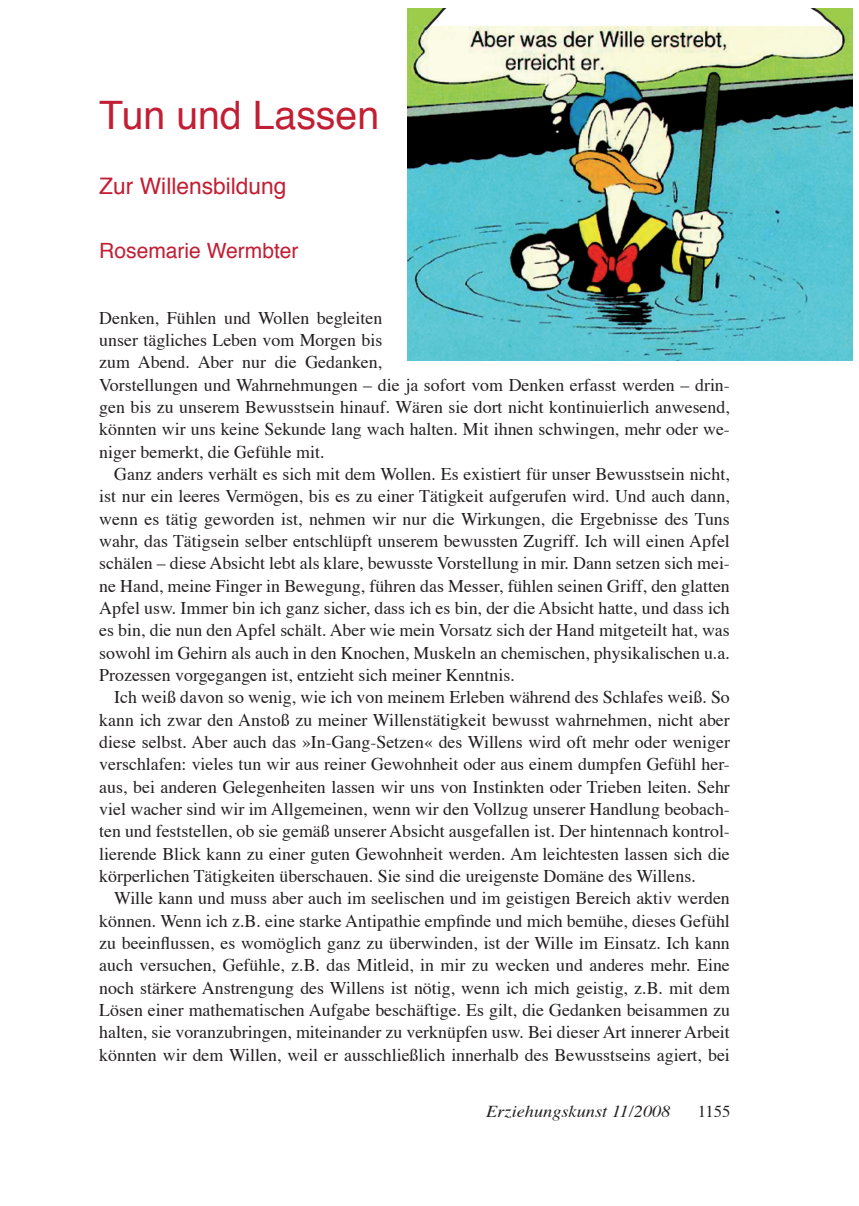
<style>
.page{position:relative;width:859px;height:1206px;background:#fff}
.page>*{position:absolute;margin:0;border:0;box-sizing:border-box;transform-origin:0 0}
.t1{font:39.2px "Helvetica";color:#c21e34}
.t2{font:22.75px "Helvetica";color:#c21e34}
.t3{font:21px "Helvetica";color:#c21e34}
.t4{font:17.85px/22.4px "Times";color:#231f20;text-align:justify}
.t5{font:italic 16.62px "Times";color:#231f20;scale:1.1 1}
.t6{font:16.62px "Times";color:#231f20}
</style>
<div class="page">
<img style="left:407px;top:9px;width:445px;height:352px">
<h1 class="t1" style="left:99px;top:82px;width:281px">Tun und Lassen</h1>
<p class="t2" style="left:99px;top:166px;width:189px">Zur Willensbildung</p>
<p class="t3" style="left:99px;top:232px;width:201px">Rosemarie Wermbter</p>
<p class="t4" style="left:99px;top:305px;width:632px;text-align:left">Denken, Fühlen und Wollen begleiten<br>unser tägliches Leben vom Morgen bis<br>zum Abend. Aber nur die Gedanken,<br>Vorstellungen und Wahrnehmungen – die ja sofort vom Denken erfasst werden – drin&shy;gen bis zu unserem Bewusstsein hinauf. Wären sie dort nicht kontinuierlich anwesend, könnten wir uns keine Sekunde lang wach halten. Mit ihnen schwingen, mehr oder we&shy;niger bemerkt, die Gefühle mit.</p>
<p class="t4" style="left:99px;top:461px;width:632px;text-indent:15px">Ganz anders verhält es sich mit dem Wollen. Es existiert für unser Bewusstsein nicht, ist nur ein leeres Vermögen, bis es zu einer Tätigkeit aufgerufen wird. Und auch dann, wenn es tätig geworden ist, nehmen wir nur die Wirkungen, die Ergebnisse des Tuns wahr, das Tätigsein selber entschlüpft unserem bewussten Zugriff. Ich will einen Apfel schälen – diese Absicht lebt als klare, bewusste Vorstellung in mir. Dann setzen sich mei&shy;ne Hand, meine Finger in Bewegung, führen das Messer, fühlen seinen Griff, den glatten Apfel usw. Immer bin ich ganz sicher, dass ich es bin, der die Absicht hatte, und dass ich es bin, die nun den Apfel schält. Aber wie mein Vorsatz sich der Hand mitgeteilt hat, was sowohl im Gehirn als auch in den Knochen, Muskeln an chemischen, physikalischen u.a.<br>Prozessen vorgegangen ist, entzieht sich meiner Kenntnis.</p>
<p class="t4" style="left:99px;top:684px;width:632px;text-indent:15px">Ich weiß davon so wenig, wie ich von meinem Erleben während des Schlafes weiß. So kann ich zwar den Anstoß zu meiner Willenstätigkeit bewusst wahrnehmen, nicht aber diese selbst. Aber auch das »In-Gang-Setzen« des Willens wird oft mehr oder weniger verschlafen: vieles tun wir aus reiner Gewohnheit oder aus einem dumpfen Gefühl her&shy;aus, bei anderen Gelegenheiten lassen wir uns von Instinkten oder Trieben leiten. Sehr viel wacher sind wir im Allgemeinen, wenn wir den Vollzug unserer Handlung beobach&shy;ten und feststellen, ob sie gemäß unserer Absicht ausgefallen ist. Der hintennach kontrol&shy;lierende Blick kann zu einer guten Gewohnheit werden. Am leichtesten lassen sich die körperlichen Tätigkeiten überschauen. Sie sind die ureigenste Domäne des Willens.</p>
<p class="t4" style="left:99px;top:885px;width:632px;text-indent:15px">Wille kann und muss aber auch im seelischen und im geistigen Bereich aktiv werden können. Wenn ich z.B. eine starke Antipathie empfinde und mich bemühe, dieses Gefühl zu beeinflussen, es womöglich ganz zu überwinden, ist der Wille im Einsatz. Ich kann auch versuchen, Gefühle, z.B. das Mitleid, in mir zu wecken und anderes mehr. Eine noch stärkere Anstrengung des Willens ist nötig, wenn ich mich geistig, z.B. mit dem Lösen einer mathematischen Aufgabe beschäftige. Es gilt, die Gedanken beisammen zu halten, sie voranzubringen, miteinander zu verknüpfen usw. Bei dieser Art innerer Arbeit könnten wir dem Willen, weil er ausschließlich innerhalb des Bewusstseins agiert, bei</p>
<p class="t5" style="left:486px;top:1096px;width:169px">Erziehungskunst 11/2008</p>
<p class="t6" style="left:697px;top:1095px;width:34px">1155</p>
</div>
